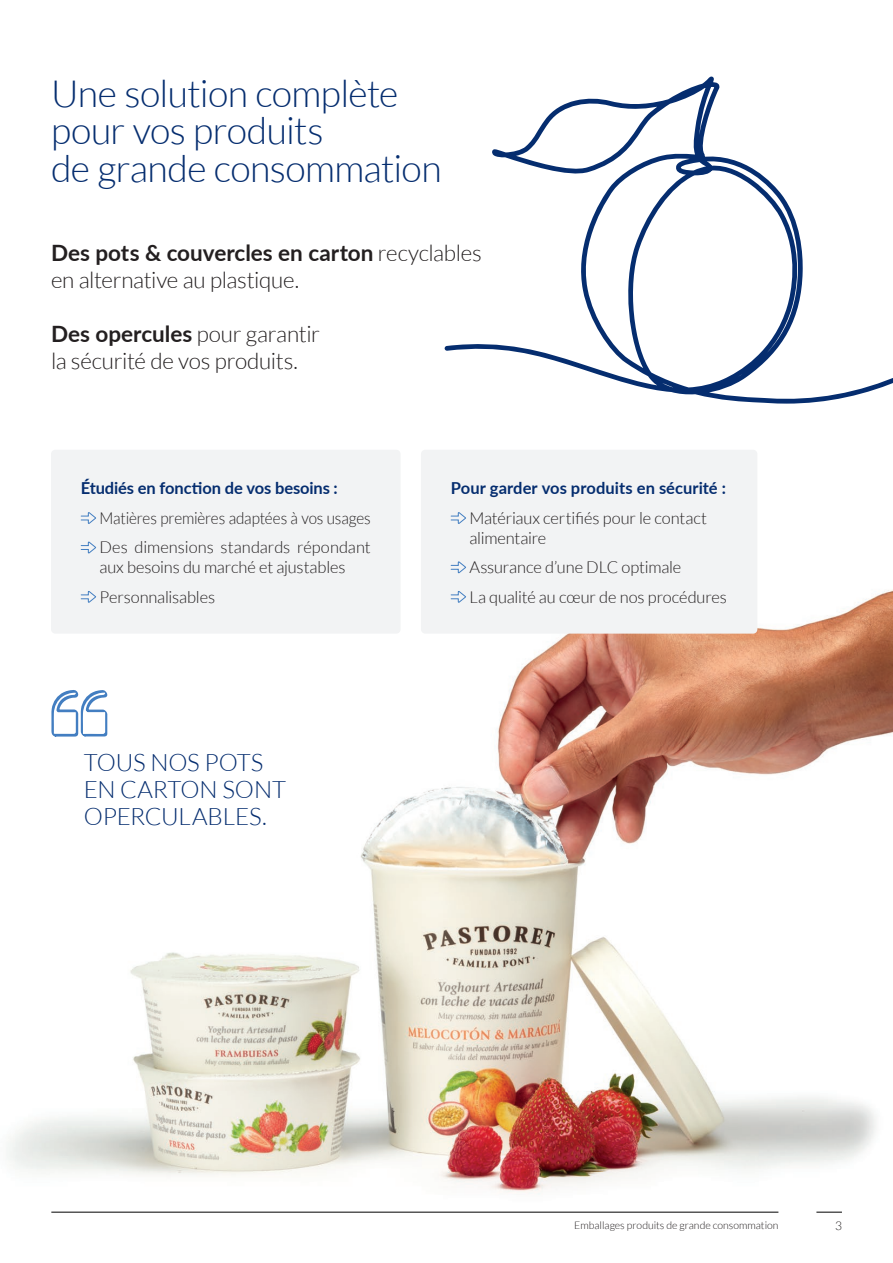
<style>
.page{position:relative;width:893px;height:1263px;background:#fff}
.page>*{position:absolute;margin:0;border:0;box-sizing:border-box;transform-origin:0 0}
.Catalogue__heading{font:300 37.5px/37.5px "Lato";letter-spacing:-.015em;color:#052d6f}
.BC_address{font:300 24px/27px "Lato";letter-spacing:-.005em;color:#052d6f}
.t1{font:300 22.5px/27px "Lato";letter-spacing:-.015em;color:#231f20}
.t2{font:300 16.5px/19.8px "Lato";letter-spacing:-.01em;color:#231f20}
.t3{font:700 16.5px "Lato";letter-spacing:-.005em;color:#052d6f}
.t4{font:300 16.5px "Lato";letter-spacing:-.01em;color:#231f20;scale:.93 1}
.t5{font:300 12px "Lato";color:#231f20}
.t6{font:300 10.5px "Lato";color:#231f20}
.s1{font-weight:700}
</style>
<div class="page">
<img style="left:7px;top:590px;width:886px;height:623px">
<svg style="left:816px;top:1212px;width:26px;height:1px"></svg>
<hr style="left:51px;top:1212px;width:727px;height:1px;background:#000">
<div style="left:51px;top:450px;width:350px;height:184px;background:#f2f3f4;border-radius:4px"></div>
<svg style="left:80px;top:512px;width:16px;height:12px"></svg>
<svg style="left:80px;top:541px;width:17px;height:13px"></svg>
<svg style="left:80px;top:591px;width:17px;height:12px"></svg>
<div style="left:421px;top:450px;width:336px;height:184px;background:#f2f3f4;border-radius:4px"></div>
<svg style="left:450px;top:512px;width:16px;height:12px"></svg>
<svg style="left:450px;top:561px;width:16px;height:13px"></svg>
<svg style="left:450px;top:591px;width:16px;height:12px"></svg>
<svg style="left:444px;top:76px;width:449px;height:328px"></svg>
<svg style="left:51px;top:690px;width:57px;height:47px"></svg>
<p class="Catalogue__heading" style="left:51px;top:75px;width:392px">Une solution complète pour vos produits<br>de grande consommation</p>
<p class="t1" style="left:51px;top:239px;width:432px"><span class="s1">Des pots &amp; couvercles en carton</span> recyclables en alternative au plastique.</p>
<p class="t1" style="left:51px;top:320px;width:271px"><span class="s1">Des opercules</span> pour garantir la sécurité de vos produits.</p>
<p class="t3" style="left:81px;top:476px;width:259px">Étudiés en fonction de vos besoins :</p>
<p class="t4" style="left:99px;top:509px;width:293px">Matières premières adaptées à vos usages</p>
<p class="t2" style="left:99px;top:537px;width:273px">Des dimensions standards répondant aux besoins du marché et ajustables</p>
<p class="t2" style="left:99px;top:587px;width:117px">Personnalisables</p>
<p class="BC_address" style="left:84px;top:749px;width:204px">TOUS NOS POTS<br>EN CARTON SONT<br>OPERCULABLES.</p>
<p class="t3" style="left:451px;top:476px;width:277px">Pour garder vos produits en sécurité :</p>
<p class="t2" style="left:469px;top:508px;width:239px">Matériaux certifiés pour le contact alimentaire</p>
<p class="t2" style="left:469px;top:557px;width:214px">Assurance d’une DLC optimale</p>
<p class="t2" style="left:469px;top:587px;width:259px">La qualité au cœur de nos procédures</p>
<p class="t6" style="left:574px;top:1219px;width:206px">Emballages produits de grande consommation</p>
<p class="t5" style="left:835px;top:1219px;width:8px">3</p>
</div>
